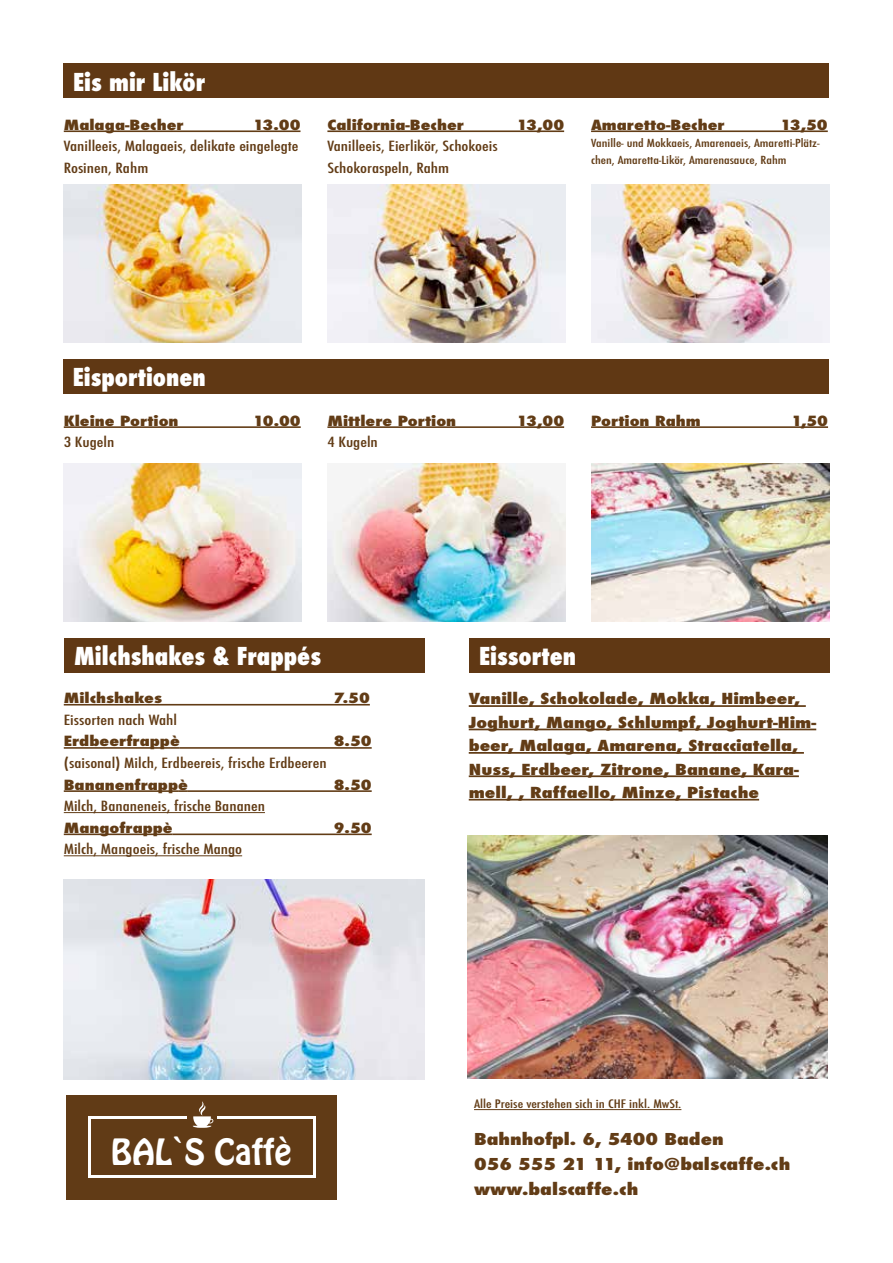
<style>
.page{position:relative;width:893px;height:1263px;background:#fff}
.page>*{position:absolute;margin:0;border:0;box-sizing:border-box;transform-origin:0 0}
.t1{font:31.95px "Hobo Std";color:#fff}
.t2{font:800 condensed 24px "Futura";color:#fff}
.t3{font:800 condensed 15.9px/25.2px "Futura";color:#623c16;scale:1.32 1}
.t4{font:800 condensed 14.85px/23.4px "Futura";color:#623c16;scale:1.32 1}
.t5{font:500 condensed 13.65px/21.6px "Futura";color:#623c16;scale:1.32 1}
.t6{font:800 condensed 13.65px "Futura";color:#623c16;scale:1.32 1}
.t7{font:500 condensed 11.4px "Futura";color:#623c16;scale:1.32 1}
.t8{font:500 condensed 10.8px/17.1px "Futura";color:#623c16;scale:1.32 1}
</style>
<div class="page">
<div style="left:64px;top:64px;width:765px;height:34px;background:#603814"></div>
<hr style="left:64px;top:130px;width:236px;height:2px;background:#623c16">
<img style="left:64px;top:184px;width:238px;height:159px">
<img style="left:327px;top:184px;width:239px;height:159px">
<img style="left:591px;top:184px;width:238px;height:159px">
<hr style="left:327px;top:130px;width:237px;height:2px;background:#623c16">
<hr style="left:591px;top:130px;width:237px;height:2px;background:#623c16">
<div style="left:64px;top:359px;width:765px;height:34px;background:#603814"></div>
<hr style="left:64px;top:426px;width:237px;height:2px;background:#623c16">
<img style="left:64px;top:463px;width:238px;height:159px">
<img style="left:327px;top:463px;width:239px;height:159px">
<img style="left:591px;top:463px;width:238px;height:159px">
<hr style="left:327px;top:426px;width:237px;height:2px;background:#623c16">
<hr style="left:591px;top:426px;width:237px;height:2px;background:#623c16">
<div style="left:64px;top:639px;width:361px;height:34px;background:#603814"></div>
<hr style="left:64px;top:704px;width:306px;height:1px;background:#623c16">
<hr style="left:64px;top:747px;width:106px;height:2px;background:#623c16">
<svg style="left:170px;top:747px;width:10px;height:2px"></svg>
<hr style="left:180px;top:747px;width:192px;height:2px;background:#623c16">
<hr style="left:64px;top:790px;width:114px;height:2px;background:#623c16">
<svg style="left:178px;top:790px;width:10px;height:2px"></svg>
<hr style="left:188px;top:790px;width:184px;height:2px;background:#623c16">
<hr style="left:64px;top:812px;width:201px;height:1px;background:#623c16">
<hr style="left:64px;top:833px;width:99px;height:2px;background:#623c16">
<svg style="left:163px;top:833px;width:10px;height:2px"></svg>
<hr style="left:173px;top:833px;width:199px;height:2px;background:#623c16">
<hr style="left:64px;top:855px;width:178px;height:1px;background:#623c16">
<div style="left:469px;top:639px;width:361px;height:34px;background:#603814"></div>
<hr style="left:469px;top:705px;width:337px;height:2px;background:#623c16">
<hr style="left:469px;top:729px;width:347px;height:1px;background:#623c16">
<hr style="left:469px;top:752px;width:335px;height:2px;background:#623c16">
<hr style="left:469px;top:775px;width:330px;height:2px;background:#623c16">
<hr style="left:469px;top:799px;width:290px;height:1px;background:#623c16">
<img style="left:468px;top:836px;width:360px;height:242px">
<img style="left:64px;top:879px;width:361px;height:200px">
<div style="left:66px;top:1095px;width:271px;height:104px;background:#613b16"></div>
<hr style="left:88px;top:1116px;width:99px;height:2px;background:#fff">
<hr style="left:217px;top:1116px;width:98px;height:2px;background:#fff">
<hr style="left:88px;top:1176px;width:227px;height:2px;background:#fff">
<hr style="left:88px;top:1117px;width:2px;height:60px;background:#fff">
<hr style="left:313px;top:1116px;width:2px;height:62px;background:#fff">
<svg style="left:193px;top:1101px;width:21px;height:27px"></svg>
<hr style="left:474px;top:1109px;width:207px;height:1px;background:#623c16">
<h2 class="t2" style="left:73px;top:66px;width:133px">Eis mir Likör</h2>
<p class="t6" style="left:64px;top:115px;width:92px">Malaga-Becher</p>
<p class="t6" style="left:253px;top:115px;width:38px">13.00</p>
<p class="t5" style="left:64px;top:135px;width:179px">Vanilleeis, Malagaeis, delikate eingelegte<br>Rosinen, Rahm</p>
<p class="t6" style="left:327px;top:115px;width:105px">California-Becher</p>
<p class="t6" style="left:516px;top:115px;width:38px">13,00</p>
<p class="t5" style="left:327px;top:135px;width:131px">Vanilleeis, Eierlikör, Schokoeis<br>Schokoraspeln, Rahm</p>
<p class="t6" style="left:591px;top:115px;width:103px">Amaretto-Becher</p>
<p class="t6" style="left:780px;top:115px;width:38px">13,50</p>
<p class="t8" style="left:591px;top:134px;width:175px">Vanille- und Mokkaeis, Amarenaeis, Amaretti-Plätz&shy;chen, Amaretta-Likör, Amarenasauce, Rahm</p>
<h2 class="t2" style="left:73px;top:361px;width:135px">Eisportionen</h2>
<p class="t6" style="left:64px;top:411px;width:89px">Kleine Portion</p>
<p class="t6" style="left:253px;top:411px;width:38px">10.00</p>
<p class="t5" style="left:64px;top:431px;width:40px">3 Kugeln</p>
<p class="t6" style="left:327px;top:411px;width:99px">Mittlere Portion</p>
<p class="t6" style="left:516px;top:411px;width:38px">13,00</p>
<p class="t5" style="left:327px;top:431px;width:40px">4 Kugeln</p>
<p class="t6" style="left:591px;top:411px;width:85px">Portion Rahm</p>
<p class="t6" style="left:791px;top:411px;width:30px">1,50</p>
<h2 class="t2" style="left:74px;top:640px;width:248px">Milchshakes &amp; Frappés</h2>
<p class="t6" style="left:64px;top:689px;width:76px">Milchshakes</p>
<p class="t6" style="left:334px;top:689px;width:29px">7.50</p>
<p class="t5" style="left:64px;top:709px;width:87px">Eissorten nach Wahl</p>
<p class="t6" style="left:64px;top:732px;width:89px">Erdbeerfrappè</p>
<p class="t6" style="left:334px;top:732px;width:30px">8.50</p>
<p class="t5" style="left:64px;top:752px;width:201px">(saisonal) Milch, Erdbeereis, frische Erdbeeren</p>
<p class="t6" style="left:64px;top:775px;width:96px">Bananenfrappè</p>
<p class="t6" style="left:334px;top:775px;width:30px">8.50</p>
<p class="t5" style="left:64px;top:795px;width:154px">Milch, Bananeneis, frische Bananen</p>
<p class="t6" style="left:64px;top:818px;width:84px">Mangofrappè</p>
<p class="t6" style="left:334px;top:818px;width:30px">9.50</p>
<p class="t5" style="left:64px;top:838px;width:137px">Milch, Mangoeis, frische Mango</p>
<h2 class="t2" style="left:479px;top:640px;width:99px">Eissorten</h2>
<p class="t4" style="left:469px;top:687px;width:265px">Vanille, Schokolade, Mokka, Himbeer, Joghurt, Mango, Schlumpf, Joghurt-Him&shy;beer, Malaga, Amarena, Stracciatella, Nuss, Erdbeer, Zitrone, Banane, Kara&shy;mell, , Raffaello, Minze, Pistache</p>
<p class="t7" style="left:474px;top:1097px;width:159px">Alle Preise verstehen sich in CHF inkl. MwSt.</p>
<h1 class="t1" style="left:111px;top:1130px;width:182px">BAL`S Caffè</h1>
<p class="t3" style="left:474px;top:1126px;width:241px">Bahnhofpl. 6, 5400 Baden<br>056 555 21 11, info@balscaffe.ch www.balscaffe.ch</p>
</div>
